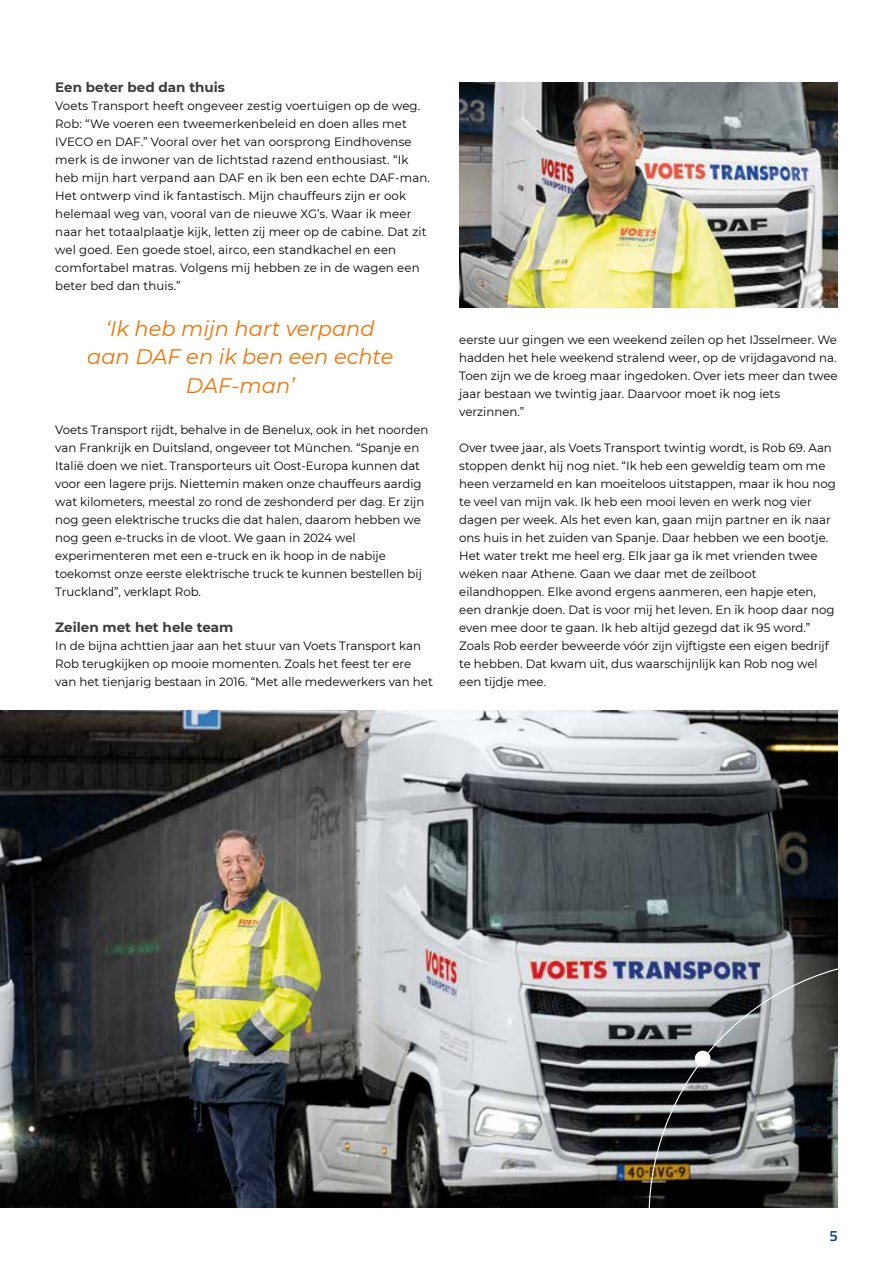
<style>
.page{position:relative;width:893px;height:1263px;background:#fff}
.page>*{position:absolute;margin:0;border:0;box-sizing:border-box;transform-origin:0 0}
.t1{font:italic 21px/28.5px "Montserrat";color:#ee7203;text-align:center}
.t2{font:600 15px "Titillium";color:#004082}
.t3{font:700 13.5px "Montserrat";color:#3c3c3b}
.t4{font:12px/18px "Montserrat";color:#000}
</style>
<div class="page">
<img style="left:0;top:710px;width:838px;height:498px">
<img style="left:459px;top:83px;width:379px;height:225px">
<svg style="left:616px;top:926px;width:222px;height:282px;background:#626467"></svg>
<svg style="left:694px;top:1050px;width:18px;height:17px"></svg>
<p class="t3" style="left:55px;top:77px;width:171px">Een beter bed dan thuis</p>
<p class="t4" style="left:55px;top:96px;width:376px">Voets Transport heeft ongeveer zestig voertuigen op de weg.<br>Rob: “We voeren een tweemerkenbeleid en doen alles met IVECO en DAF.” Vooral over het van oorsprong Eindhovense merk is de inwoner van de lichtstad razend enthousiast. “Ik heb mijn hart verpand aan DAF en ik ben een echte DAF-man.<br>Het ontwerp vind ik fantastisch. Mijn chauffeurs zijn er ook helemaal weg van, vooral van de nieuwe XG’s. Waar ik meer naar het totaalplaatje kijk, letten zij meer op de cabine. Dat zit wel goed. Een goede stoel, airco, een standkachel en een comfortabel matras. Volgens mij hebben ze in de wagen een beter bed dan thuis.”</p>
<h1 class="t1" style="left:87px;top:313px;width:308px">‘Ik heb mijn hart verpand aan DAF en ik ben een echte<br>DAF-man’</h1>
<p class="t4" style="left:55px;top:420px;width:375px">Voets Transport rijdt, behalve in de Benelux, ook in het noorden van Frankrijk en Duitsland, ongeveer tot München. “Spanje en Italië doen we niet. Transporteurs uit Oost-Europa kunnen dat voor een lagere prijs. Niettemin maken onze chauffeurs aardig wat kilometers, meestal zo rond de zeshonderd per dag. Er zijn nog geen elektrische trucks die dat halen, daarom hebben we nog geen e-trucks in de vloot. We gaan in 2024 wel experimenteren met een e-truck en ik hoop in de nabije toekomst onze eerste elektrische truck te kunnen bestellen bij Truckland”, verklapt Rob.</p>
<p class="t3" style="left:55px;top:617px;width:180px">Zeilen met het hele team</p>
<p class="t4" style="left:55px;top:636px;width:379px">In de bijna achttien jaar aan het stuur van Voets Transport kan<br>Rob terugkijken op mooie momenten. Zoals het feest ter ere van het tienjarig bestaan in 2016. “Met alle medewerkers van het</p>
<p class="t4" style="left:459px;top:330px;width:380px">eerste uur gingen we een weekend zeilen op het IJsselmeer. We hadden het hele weekend stralend weer, op de vrijdagavond na.<br>Toen zijn we de kroeg maar ingedoken. Over iets meer dan twee jaar bestaan we twintig jaar. Daarvoor moet ik nog iets verzinnen.”</p>
<p class="t4" style="left:459px;top:438px;width:378px">Over twee jaar, als Voets Transport twintig wordt, is Rob 69. Aan stoppen denkt hij nog niet. “Ik heb een geweldig team om me heen verzameld en kan moeiteloos uitstappen, maar ik hou nog te veel van mijn vak. Ik heb een mooi leven en werk nog vier dagen per week. Als het even kan, gaan mijn partner en ik naar ons huis in het zuiden van Spanje. Daar hebben we een bootje.<br>Het water trekt me heel erg. Elk jaar ga ik met vrienden twee weken naar Athene. Gaan we daar met de zeilboot eilandhoppen. Elke avond ergens aanmeren, een hapje eten, een drankje doen. Dat is voor mij het leven. En ik hoop daar nog even mee door te gaan. Ik heb altijd gezegd dat ik 95 word.” Zoals Rob eerder beweerde vóór zijn vijftigste een eigen bedrijf te hebben. Dat kwam uit, dus waarschijnlijk kan Rob nog wel een tijdje mee.</p>
<p class="t2" style="left:829px;top:1224px;width:10px">5</p>
</div>
